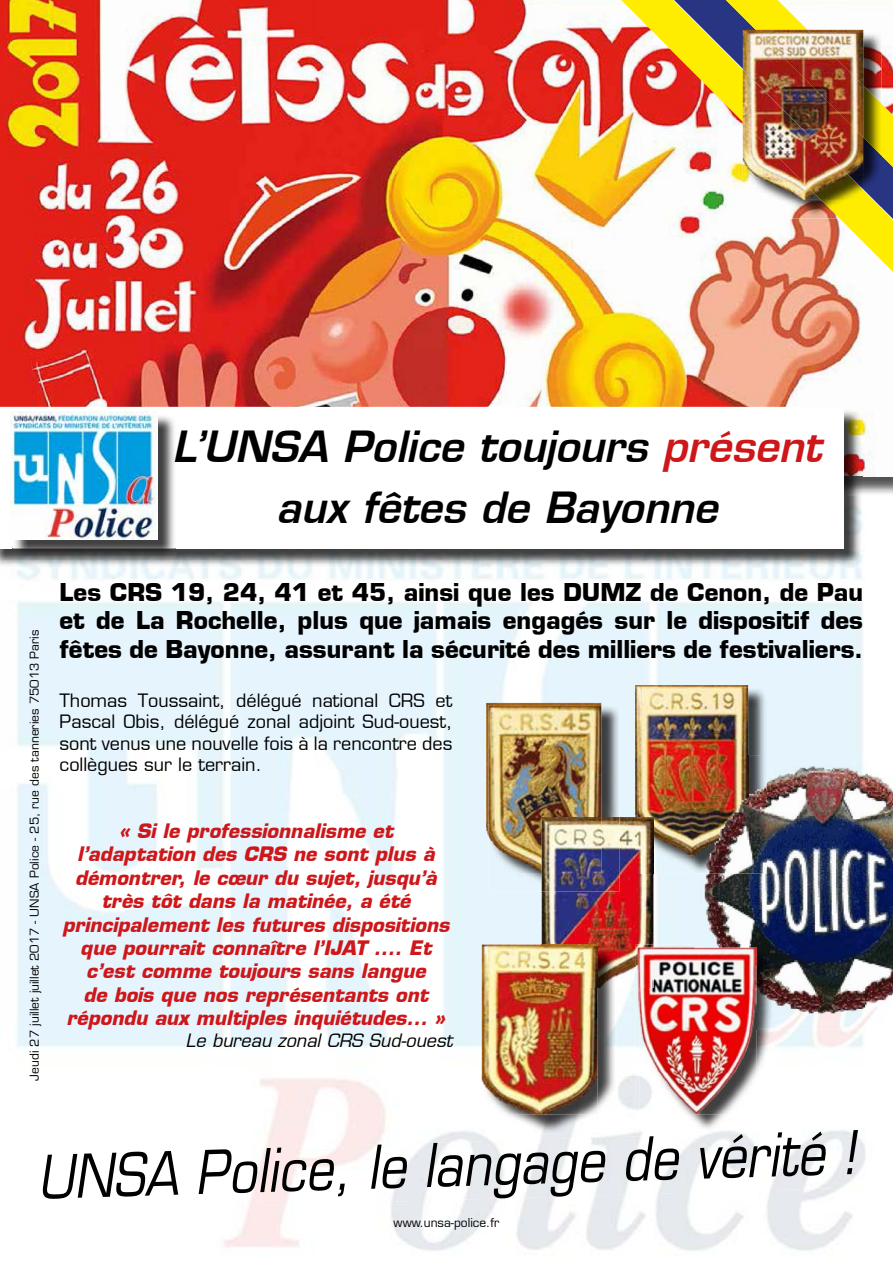
<style>
.page{position:relative;width:893px;height:1263px;background:#fff}
.page>*{position:absolute;margin:0;border:0;box-sizing:border-box;transform-origin:0 0}
.t1{font:italic 58.5px "Eurostile LT Std";color:#000;scale:.85 1}
.t2{font:italic 600 42px/61.2px "Eurostile LT Std";color:#000;text-align:center}
.t3{font:700 24px/28.8px "Eurostile LT Std";color:#000;text-align:justify}
.t4{font:italic 700 19.5px/23.4px "Eurostile LT Std";color:#cd171a;text-align:center}
.t5{font:18px/21.6px "Eurostile LT Std";color:#000;text-align:justify}
.t6{font:italic 18px "Eurostile LT Std";color:#000}
.t7{font:12px "Eurostile LT Std";color:#000}
.s1{color:#cd171a}
</style>
<div class="page">
<img style="left:0;top:0;width:630px;height:407px">
<img style="left:630px;top:272px;width:158px;height:135px">
<img style="left:841px;top:285px;width:34px;height:192px">
<img style="left:788px;top:272px;width:53px;height:135px">
<img style="left:17px;top:524px;width:848px;height:727px">
<img style="left:862px;top:477px;width:31px;height:17px">
<img style="left:42px;top:1130px;width:818px;height:82px">
<img style="left:843px;top:409px;width:19px;height:87px">
<img style="left:0;top:496px;width:862px;height:71px">
<div style="left:0;top:407px;width:843px;height:142px;background:#fff"></div>
<img style="left:13px;top:416px;width:163px;height:142px">
<img style="left:10px;top:412px;width:147px;height:127px">
<img style="left:621px;top:0;width:272px;height:272px">
<svg style="left:674px;top:0;width:219px;height:219px"></svg>
<svg style="left:726px;top:0;width:167px;height:167px"></svg>
<img style="left:745px;top:32px;width:137px;height:186px">
<img style="left:821px;top:200px;width:61px;height:18px">
<img style="left:863px;top:156px;width:19px;height:52px">
<img style="left:863px;top:86px;width:19px;height:70px">
<img style="left:743px;top:71px;width:2px;height:53px">
<img style="left:743px;top:30px;width:13px;height:41px">
<img style="left:756px;top:30px;width:54px;height:2px">
<img style="left:745px;top:189px;width:118px;height:11px">
<img style="left:745px;top:32px;width:118px;height:157px">
<img style="left:758px;top:32px;width:105px;height:105px">
<img style="left:653px;top:687px;width:114px;height:186px">
<img style="left:635px;top:685px;width:113px;height:132px">
<img style="left:637px;top:687px;width:111px;height:168px">
<img style="left:488px;top:705px;width:132px;height:186px">
<img style="left:486px;top:703px;width:115px;height:170px">
<img style="left:488px;top:705px;width:113px;height:168px">
<img style="left:542px;top:817px;width:111px;height:170px">
<img style="left:637px;top:855px;width:16px;height:18px">
<img style="left:635px;top:817px;width:18px;height:38px">
<img style="left:542px;top:817px;width:78px;height:74px">
<img style="left:542px;top:817px;width:59px;height:56px">
<img style="left:484px;top:987px;width:132px;height:146px">
<img style="left:598px;top:947px;width:18px;height:40px">
<img style="left:482px;top:944px;width:60px;height:171px">
<img style="left:542px;top:944px;width:56px;height:3px">
<img style="left:484px;top:947px;width:114px;height:168px">
<img style="left:695px;top:755px;width:198px;height:275px">
<img style="left:695px;top:755px;width:72px;height:118px">
<img style="left:695px;top:755px;width:53px;height:100px">
<img style="left:640px;top:1030px;width:134px;height:101px">
<img style="left:756px;top:949px;width:18px;height:81px">
<img style="left:636px;top:944px;width:59px;height:171px">
<img style="left:636px;top:944px;width:17px;height:43px">
<img style="left:695px;top:944px;width:61px;height:5px">
<img style="left:640px;top:949px;width:116px;height:166px">
<img style="left:640px;top:949px;width:13px;height:38px">
<h2 class="t2" style="left:172px;top:417px;width:651px">L’UNSA Police toujours <span class="s1">présent </span>aux fêtes de Bayonne</h2>
<p class="t7" style="left:27px;top:1080px;width:452px;rotate:-90deg">Jeudi 27 juillet juillet 2017 - UNSA Police - 25, rue des tanneries 75013 Paris</p>
<p class="t3" style="left:60px;top:577px;width:805px">Les CRS 19, 24, 41 et 45, ainsi que les DUMZ de Cenon, de Pau et de La Rochelle, plus que jamais engagés sur le dispositif des fêtes de Bayonne, assurant la sécurité des milliers de festivaliers.</p>
<p class="t5" style="left:60px;top:689px;width:394px">Thomas Toussaint, délégué national CRS et Pascal Obis, délégué zonal adjoint Sud-ouest, sont venus une nouvelle fois à la rencontre des collègues sur le terrain.</p>
<p class="t4" style="left:63px;top:819px;width:388px">« Si le professionnalisme et l’adaptation des CRS ne sont plus à démontrer, le cœur du sujet, jusqu’à très tôt dans la matinée, a été principalement les futures dispositions que pourrait connaître l’IJAT .... Et c’est comme toujours sans langue<br>de bois que nos représentants ont répondu aux multiples inquiétudes... »</p>
<p class="t6" style="left:186px;top:1029px;width:268px">Le bureau zonal CRS Sud-ouest</p>
<h1 class="t1" style="left:36px;top:1144px;width:964px;rotate:-2deg">UNSA Police, le langage de vérité !</h1>
<p class="t7" style="left:394px;top:1216px;width:107px">www.unsa-police.fr</p>
</div>
